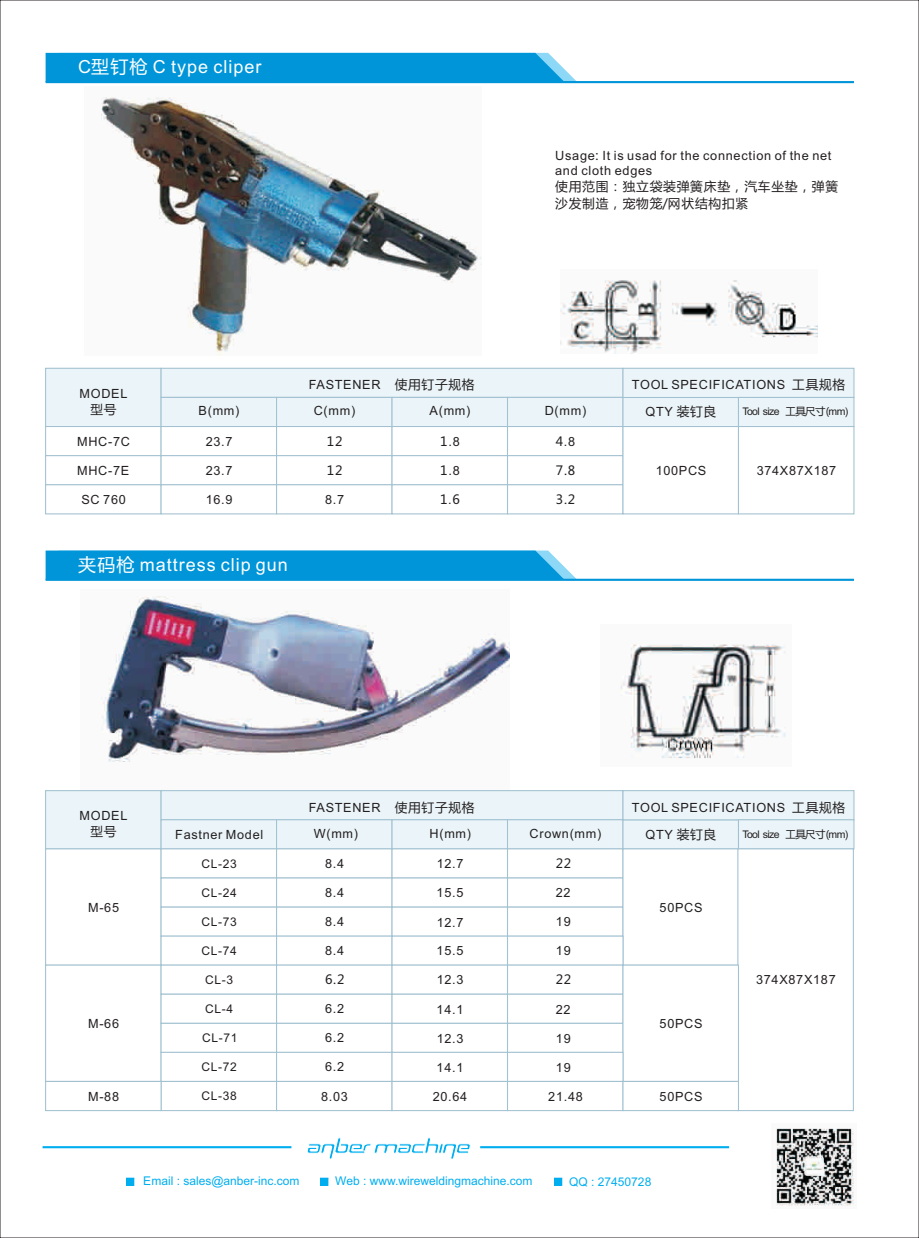
<style>
.page{position:relative;width:919px;height:1238px;background:#fff}
.page>*{position:absolute;margin:0;border:0;box-sizing:border-box;transform-origin:0 0}
.t1{font:18px "Arial";letter-spacing:.055em;color:#fff}
.t2{font:12.75px/14.9px "Arial";letter-spacing:.055em;color:#231f20}
.t3{font:12.75px/16.8px "Microsoft Ya Hei";letter-spacing:.06em;color:#231f20}
.t4{font:12.6px/27px "Arial";letter-spacing:.055em;color:#231f20}
.t5{font:12.6px "Microsoft Ya Hei";letter-spacing:.06em;color:#231f20}
.t6{font:12px "Arial";color:#00aeef}
.t7{font:12px "Arial";letter-spacing:.055em;color:#231f20}
.t8{font:12px "Arial Unicode MS";color:#00aeef}
.t9{font:10.5px "Arial";letter-spacing:-.055em;color:#231f20}
.s1{font-family:"Microsoft Ya Hei"}
.s2{font-family:"Arial"}
</style>
<div class="page">
<div style="left:46px;top:53px;width:530px;height:28px;background:#0095d9"></div>
<hr style="left:46px;top:81px;width:807px;height:2px;background:#0095d9">
<hr style="left:43px;top:1146px;width:248px;height:2px;background:#00aeef">
<svg style="left:126px;top:1177px;width:8px;height:8px"></svg>
<svg style="left:320px;top:1177px;width:8px;height:8px"></svg>
<svg style="left:554px;top:1177px;width:8px;height:8px"></svg>
<svg style="left:307px;top:1137px;width:163px;height:22px"></svg>
<img style="left:776px;top:1128px;width:78px;height:78px">
<hr style="left:480px;top:1146px;width:249px;height:2px;background:#00aeef">
<img style="left:101px;top:97px;width:380px;height:258px">
<svg style="left:45px;top:367px;width:809px;height:148px"></svg>
<img style="left:560px;top:280px;width:257px;height:73px">
<img style="left:101px;top:596px;width:408px;height:166px">
<img style="left:620px;top:644px;width:166px;height:115px">
<svg style="left:46px;top:550px;width:530px;height:28px;background:#0e9bdb"></svg>
<hr style="left:46px;top:578px;width:807px;height:3px;background:#0095d9">
<svg style="left:45px;top:790px;width:809px;height:321px"></svg>
<h1 class="t1" style="left:78px;top:60px;width:185px">C<span class="s1">型钉枪</span> C type cliper</h1>
<p class="t2" style="left:555px;top:149px;width:278px">Usage<span class="s1">:</span> It is usad for the connection of the net and cloth edges</p>
<p class="t3" style="left:555px;top:179px;width:284px">使用范围：独立袋装弹簧床垫，汽车坐垫，弹簧沙发制造，宠物笼/网状结构扣紧</p>
<p class="t4" style="left:80px;top:381px;width:49px">MODEL</p>
<p class="t5" style="left:90px;top:403px;width:28px">型号</p>
<p class="t4" style="left:77px;top:429px;width:54px">MHC-7C</p>
<p class="t4" style="left:77px;top:458px;width:54px">MHC-7E</p>
<p class="t4" style="left:81px;top:487px;width:46px">SC 760</p>
<p class="t4" style="left:309px;top:372px;width:167px">FASTENER <span class="s1">使用钉子规格</span></p>
<p class="t4" style="left:199px;top:398px;width:42px">B(mm)</p>
<p class="t4" style="left:314px;top:398px;width:43px">C(mm)</p>
<p class="t4" style="left:429px;top:398px;width:42px">A(mm)</p>
<p class="t4" style="left:544px;top:398px;width:43px">D(mm)</p>
<p class="t4" style="left:206px;top:429px;width:28px">23.7</p>
<p class="t4" style="left:206px;top:458px;width:28px">23.7</p>
<p class="t4" style="left:206px;top:487px;width:28px">16.9</p>
<p class="t5" style="left:327px;top:436px;width:17px">12</p>
<p class="t5" style="left:327px;top:465px;width:17px">12</p>
<p class="t4" style="left:325px;top:487px;width:21px">8.7</p>
<p class="t4" style="left:440px;top:429px;width:21px"><span class="s1">1</span>.8</p>
<p class="t4" style="left:440px;top:458px;width:21px"><span class="s1">1</span>.8</p>
<p class="t5" style="left:440px;top:494px;width:21px">1<span class="s2">.</span>6</p>
<p class="t4" style="left:555px;top:429px;width:21px"><span class="s1">4</span>.8</p>
<p class="t5" style="left:556px;top:465px;width:21px">7.8</p>
<p class="t5" style="left:556px;top:494px;width:21px">3.2</p>
<h1 class="t1" style="left:78px;top:557px;width:211px"><span class="s1">夹码枪</span> mattress clip gun</h1>
<p class="t4" style="left:645px;top:372px;width:201px;text-indent:-14px">TOOL SPECIFICATIONS <span class="s1">工具规格<br></span>QTY <span class="s1">装钉良</span></p>
<p class="t9" style="left:742px;top:407px;width:108px">Tool size <span class="s1">工具尺寸(</span>mm)</p>
<p class="t4" style="left:655px;top:458px;width:52px">100PCS</p>
<p class="t4" style="left:756px;top:458px;width:81px">374X87X187</p>
<p class="t4" style="left:80px;top:803px;width:49px">MODEL</p>
<p class="t5" style="left:90px;top:825px;width:28px">型号</p>
<p class="t4" style="left:309px;top:795px;width:167px">FASTENER <span class="s1">使用钉子规格</span></p>
<p class="t4" style="left:175px;top:822px;width:90px">Fastner Model</p>
<p class="t4" style="left:314px;top:820px;width:46px">W(mm)</p>
<p class="t4" style="left:429px;top:820px;width:43px">H(mm)</p>
<p class="t4" style="left:529px;top:820px;width:73px">Crown(mm)</p>
<p class="t4" style="left:645px;top:795px;width:201px;text-indent:-14px">TOOL SPECIFICATIONS <span class="s1">工具规格<br></span>QTY <span class="s1">装钉良</span></p>
<p class="t9" style="left:742px;top:829px;width:108px">Tool size <span class="s1">工具尺寸(</span>mm)</p>
<p class="t5" style="left:555px;top:857px;width:17px">22</p>
<p class="t4" style="left:556px;top:880px;width:16px">22</p>
<p class="t4" style="left:556px;top:909px;width:16px">19</p>
<p class="t4" style="left:325px;top:851px;width:21px">8.4</p>
<p class="t4" style="left:436px;top:851px;width:28px">12.7</p>
<p class="t4" style="left:436px;top:880px;width:28px">15.5</p>
<p class="t4" style="left:436px;top:909px;width:28px">12.7</p>
<p class="t7" style="left:201px;top:859px;width:37px">CL-23</p>
<p class="t7" style="left:201px;top:888px;width:37px">CL-24</p>
<p class="t7" style="left:201px;top:917px;width:37px">CL-73</p>
<p class="t7" style="left:201px;top:946px;width:37px">CL-74</p>
<p class="t4" style="left:325px;top:880px;width:21px">8.4</p>
<p class="t4" style="left:325px;top:909px;width:21px">8.4</p>
<p class="t4" style="left:325px;top:938px;width:21px">8.4</p>
<p class="t5" style="left:325px;top:973px;width:21px">6.2</p>
<p class="t4" style="left:436px;top:967px;width:28px">12.3</p>
<p class="t4" style="left:436px;top:996px;width:28px">14.1</p>
<p class="t4" style="left:436px;top:1025px;width:28px">12.3</p>
<p class="t4" style="left:659px;top:894px;width:44px">50PCS</p>
<p class="t4" style="left:88px;top:894px;width:32px">M-65</p>
<p class="t4" style="left:436px;top:938px;width:28px">15.5</p>
<p class="t4" style="left:556px;top:938px;width:16px">19</p>
<p class="t5" style="left:555px;top:974px;width:17px">22</p>
<p class="t4" style="left:556px;top:996px;width:16px">22</p>
<p class="t4" style="left:556px;top:1025px;width:16px">19</p>
<p class="t7" style="left:205px;top:975px;width:30px">CL-3</p>
<p class="t7" style="left:205px;top:1004px;width:30px">CL-4</p>
<p class="t7" style="left:202px;top:1033px;width:37px">CL-71</p>
<p class="t7" style="left:201px;top:1062px;width:37px">CL-72</p>
<p class="t4" style="left:325px;top:996px;width:21px">6.2</p>
<p class="t4" style="left:325px;top:1025px;width:21px">6.2</p>
<p class="t4" style="left:325px;top:1054px;width:21px">6.2</p>
<p class="t4" style="left:88px;top:1010px;width:32px">M-66</p>
<p class="t4" style="left:659px;top:1010px;width:44px">50PCS</p>
<p class="t4" style="left:436px;top:1054px;width:28px">14.1</p>
<p class="t4" style="left:556px;top:1054px;width:16px">19</p>
<p class="t4" style="left:88px;top:1083px;width:32px">M-88</p>
<p class="t7" style="left:201px;top:1091px;width:37px">CL-38</p>
<p class="t4" style="left:321px;top:1083px;width:28px">8.03</p>
<p class="t4" style="left:433px;top:1083px;width:36px">20.64</p>
<p class="t4" style="left:548px;top:1083px;width:36px">21.48</p>
<p class="t4" style="left:659px;top:1083px;width:44px">50PCS</p>
<p class="t6" style="left:143px;top:1176px;width:158px">Email : sales@anber-inc.com</p>
<p class="t6" style="left:335px;top:1175px;width:199px">Web : www.wireweldingmachine.com</p>
<p class="t8" style="left:569px;top:1176px;width:84px"><span class="s2">QQ :</span> 27450728</p>
<p class="t4" style="left:756px;top:967px;width:81px">374X87X187</p>
</div>
